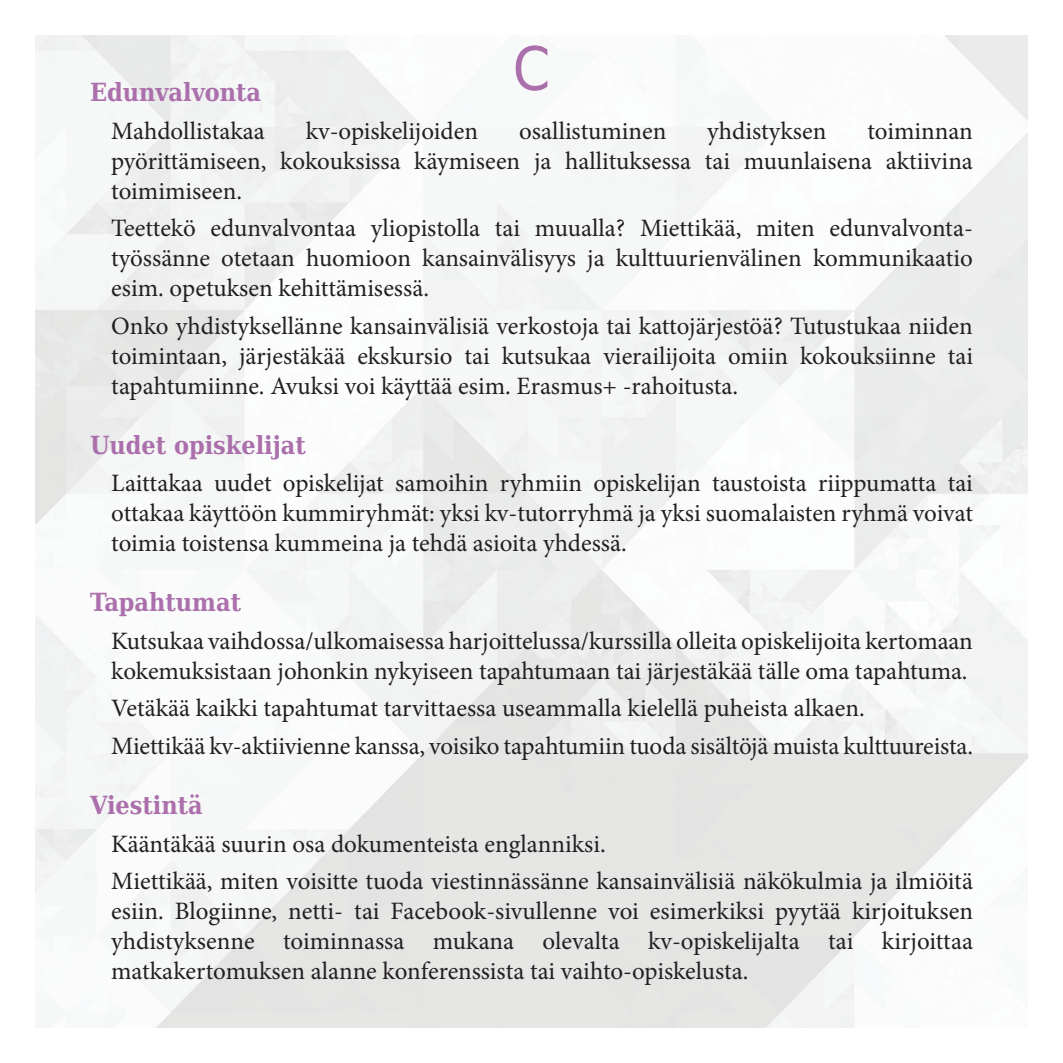
<style>
.page{position:relative;width:1063px;height:1063px;background:#fff}
.page>*{position:absolute;margin:0;border:0;box-sizing:border-box;transform-origin:0 0}
.t1{font:60px "DejaVu Sans Condensed";color:#ab70ac}
.t2{font:25px/30px "Minion Pro";color:#231f20;text-align:justify}
.t3{font:700 25px "DejaVu Serif Condensed";color:#ab70ac}
</style>
<div class="page">
<h1 class="t1" style="left:513px;top:20px;width:39px">C</h1>
<p class="t3" style="left:90px;top:73px;width:173px">Edunvalvonta</p>
<p class="t2" style="left:111px;top:116px;width:155px">Mahdollistakaa</p>
<p class="t2" style="left:306px;top:116px;width:174px">kv-opiskelijoiden</p>
<p class="t2" style="left:519px;top:116px;width:149px">osallistuminen</p>
<p class="t2" style="left:707px;top:116px;width:121px">yhdistyksen</p>
<p class="t2" style="left:111px;top:116px;width:863px;text-indent:756px">toiminnan pyörittämiseen, kokouksissa käymiseen ja hallituksessa tai muunlaisena aktiivina toimimiseen.</p>
<p class="t2" style="left:111px;top:214px;width:863px">Teettekö edunvalvontaa yliopistolla tai muualla? Miettikää, miten edunvalvonta&shy;työssänne otetaan huomioon kansainvälisyys ja kulttuurienvälinen kommunikaatio esim. opetuksen kehittämisessä.</p>
<p class="t2" style="left:111px;top:311px;width:863px">Onko yhdistyksellänne kansainvälisiä verkostoja tai kattojärjestöä? Tutustukaa niiden toimintaan, järjestäkää ekskursio tai kutsukaa vierailijoita omiin kokouksiinne tai tapahtumiinne. Avuksi voi käyttää esim. Erasmus+ -rahoitusta.</p>
<p class="t3" style="left:90px;top:425px;width:217px">Uudet opiskelijat</p>
<p class="t2" style="left:111px;top:469px;width:863px">Laittakaa uudet opiskelijat samoihin ryhmiin opiskelijan taustoista riippumatta tai ottakaa käyttöön kummiryhmät: yksi kv-tutorryhmä ja yksi suomalaisten ryhmä voivat toimia toistensa kummeina ja tehdä asioita yhdessä.</p>
<p class="t3" style="left:90px;top:583px;width:153px">Tapahtumat</p>
<p class="t2" style="left:111px;top:626px;width:863px">Kutsukaa vaihdossa/ulkomaisessa harjoittelussa/kurssilla olleita opiskelijoita kertomaan kokemuksistaan johonkin nykyiseen tapahtumaan tai järjestäkää tälle oma tapahtuma.</p>
<p class="t2" style="left:111px;top:690px;width:863px;line-height:37.5px">Vetäkää kaikki tapahtumat tarvittaessa useammalla kielellä puheista alkaen.<br>Miettikää kv-aktiivienne kanssa, voisiko tapahtumiin tuoda sisältöjä muista kulttuureista.</p>
<p class="t3" style="left:90px;top:785px;width:114px">Viestintä</p>
<p class="t2" style="left:111px;top:825px;width:863px;line-height:37.5px">Kääntäkää suurin osa dokumenteista englanniksi.<br>Miettikää, miten voisitte tuoda viestinnässänne kansainvälisiä näkökulmia ja ilmiöitä</p>
<p class="t2" style="left:111px;top:896px;width:863px">esiin. Blogiinne, netti- tai Facebook-sivullenne voi esimerkiksi pyytää kirjoituksen yhdistyksenne toiminnassa mukana olevalta kv-opiskelijalta tai kirjoittaa matkakertomuksen alanne konferenssista tai vaihto-opiskelusta.</p>
</div>
